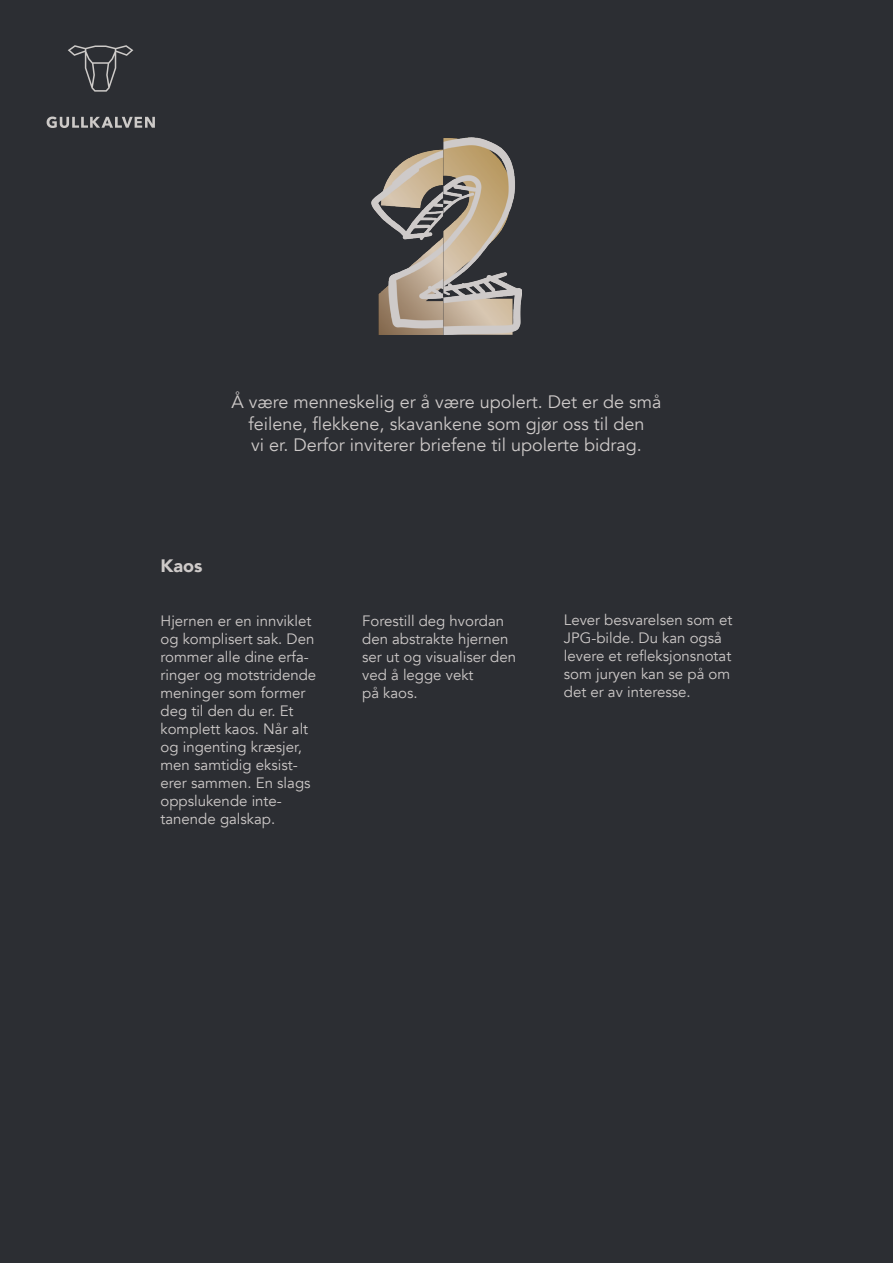
<style>
.page{position:relative;width:893px;height:1263px;background:#2c2e33}
.page>*{position:absolute;margin:0;border:0;box-sizing:border-box;transform-origin:0 0}
.t1{font:18px/21.6px "Avenir";color:#cecac9;text-align:center}
.t2{font:900 18px "Avenir";color:#cecac9}
.t3{font:15px/18px "Avenir";color:#cecac9}
</style>
<div class="page">
<svg style="left:47px;top:117px;width:108px;height:11px"></svg>
<svg style="left:68px;top:45px;width:65px;height:47px"></svg>
<img style="left:372px;top:137px;width:149px;height:198px">
<p class="t1" style="left:231px;top:391px;width:432px">Å være menneskelig er å være upolert. Det er de små feilene, flekkene, skavankene som gjør oss til den</p>
<p class="t1" style="left:251px;top:435px;width:392px">vi er. Derfor inviterer briefene til upolerte bidrag.</p>
<p class="t2" style="left:161px;top:550px;width:43px">Kaos</p>
<p class="t3" style="left:161px;top:612px;width:157px">Hjernen er en innviklet og komplisert sak. Den rommer alle dine erfa&shy;ringer og motstridende meninger som former deg til den du er. Et komplett kaos. Når alt og ingenting kræsjer, men samtidig eksist&shy;erer sammen. En slags oppslukende inte&shy;tanende galskap.</p>
<p class="t3" style="left:362px;top:612px;width:155px">Forestill deg hvordan den abstrakte hjernen ser ut og visualiser den ved å legge vekt</p>
<p class="t3" style="left:362px;top:684px;width:57px">på kaos.</p>
<p class="t3" style="left:564px;top:611px;width:170px">Lever besvarelsen som et<br>JPG-bilde. Du kan også</p>
<p class="t3" style="left:564px;top:647px;width:169px;text-align:justify">levere et refleksjonsnotat som juryen kan se på om det er av interesse.</p>
</div>
